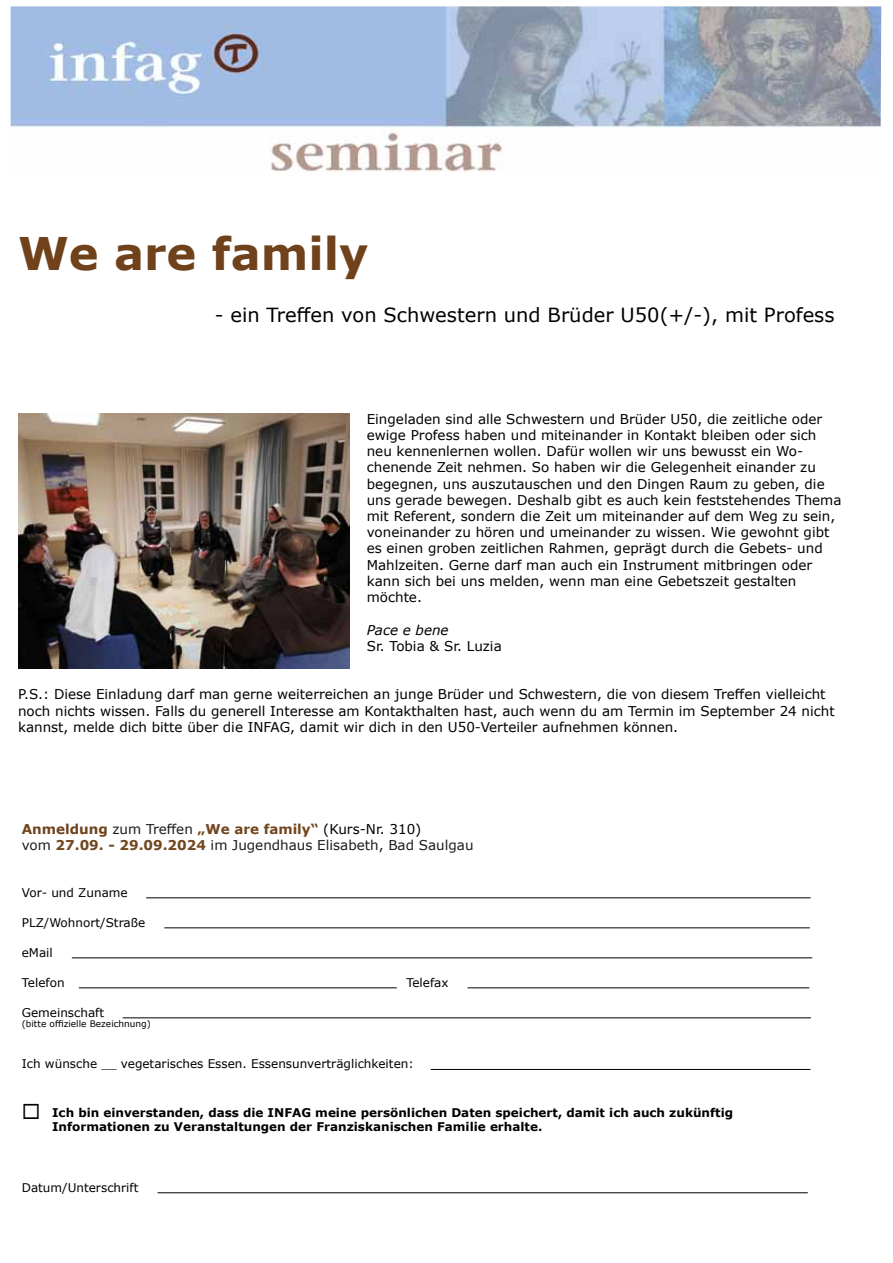
<style>
.page{position:relative;width:893px;height:1263px;background:#fff}
.page>*{position:absolute;margin:0;border:0;box-sizing:border-box;transform-origin:0 0}
.t1{font:700 45px "Verdana";color:#6f421b}
.t2{font:19.5px "Verdana";color:#000}
.t3{font:13.5px/16.2px "Verdana";color:#000}
.t4{font:13.5px/16.2px "Verdana";color:#1c1c1c}
.t5{font:italic 13.5px "Verdana";color:#000}
.t6{font:700 12px/14.4px "Verdana";color:#000}
.t7{font:12px "Verdana";color:#000}
.t8{font:9px "Verdana";color:#000}
.s1{font-weight:700;color:#6f421b}
.s2{font-weight:700;color:#72461e}
.s3{color:#000}
</style>
<div class="page">
<img style="left:11px;top:6px;width:870px;height:166px">
<hr style="left:146px;top:897px;width:665px;height:1px;background:#000">
<hr style="left:164px;top:927px;width:646px;height:1px;background:#000">
<hr style="left:72px;top:957px;width:740px;height:1px;background:#000">
<hr style="left:79px;top:987px;width:318px;height:1px;background:#000">
<hr style="left:468px;top:987px;width:341px;height:1px;background:#000">
<hr style="left:123px;top:1017px;width:688px;height:1px;background:#000">
<hr style="left:431px;top:1069px;width:379px;height:1px;background:#000">
<hr style="left:158px;top:1192px;width:650px;height:1px;background:#000">
<img style="left:18px;top:414px;width:332px;height:255px">
<h1 class="t1" style="left:18px;top:222px;width:352px">We are family</h1>
<h2 class="t2" style="left:215px;top:302px;width:621px">- ein Treffen von Schwestern und Brüder U50(+/-), mit Profess</h2>
<p class="t3" style="left:367px;top:411px;width:476px">Eingeladen sind alle Schwestern und Brüder U50, die zeitliche oder ewige Profess haben und miteinander in Kontakt bleiben oder sich neu kennenlernen wollen. Dafür wollen wir uns bewusst ein Wo&shy;chenende Zeit nehmen. So haben wir die Gelegenheit einander zu begegnen, uns auszutauschen und den Dingen Raum zu geben, die uns gerade bewegen. Deshalb gibt es auch kein feststehendes Thema mit Referent, sondern die Zeit um miteinander auf dem Weg zu sein, voneinander zu hören und umeinander zu wissen. Wie gewohnt gibt es einen groben zeitlichen Rahmen, geprägt durch die Gebets- und Mahlzeiten. Gerne darf man auch ein Instrument mitbringen oder kann sich bei uns melden, wenn man eine Gebetszeit gestalten möchte.</p>
<p class="t5" style="left:367px;top:620px;width:83px">Pace e bene</p>
<p class="t3" style="left:367px;top:637px;width:137px">Sr. Tobia &amp; Sr. Luzia</p>
<p class="t3" style="left:18px;top:686px;width:818px">P.S.: Diese Einladung darf man gerne weiterreichen an junge Brüder und Schwestern, die von diesem Treffen vielleicht noch nichts wissen. Falls du generell Interesse am Kontakthalten hast, auch wenn du am Termin im September 24 nicht kannst, melde dich bitte über die INFAG, damit wir dich in den U50-Verteiler aufnehmen können.</p>
<p class="t4" style="left:22px;top:821px;width:453px"><span class="s1">Anmeldung</span> zum Treffen <span class="s2">„We are family“</span> <span class="s3">(Kurs-Nr. 310)<br></span>vom <span class="s2">27.09. - 29.09.2024</span> im Jugendhaus Elisabeth, Bad Saulgau</p>
<p class="t7" style="left:22px;top:884px;width:107px">Vor- und Zuname</p>
<p class="t7" style="left:22px;top:914px;width:125px">PLZ/Wohnort/Straße</p>
<p class="t7" style="left:22px;top:944px;width:33px">eMail</p>
<p class="t7" style="left:22px;top:974px;width:44px">Telefon</p>
<p class="t7" style="left:406px;top:974px;width:44px">Telefax</p>
<p class="t7" style="left:22px;top:1004px;width:84px">Gemeinschaft</p>
<p class="t8" style="left:22px;top:1018px;width:131px">(bitte offizielle Bezeichnung)</p>
<p class="t7" style="left:22px;top:1056px;width:394px">Ich wünsche __ vegetarisches Essen. Essensunverträglichkeiten:</p>
<p class="t6" style="left:52px;top:1105px;width:683px">Ich bin einverstanden, dass die INFAG meine persönlichen Daten speichert, damit ich auch zukünftig<br>Informationen zu Veranstaltungen der Franziskanischen Familie erhalte.</p>
<p class="t7" style="left:22px;top:1179px;width:118px">Datum/Unterschrift</p>
</div>
